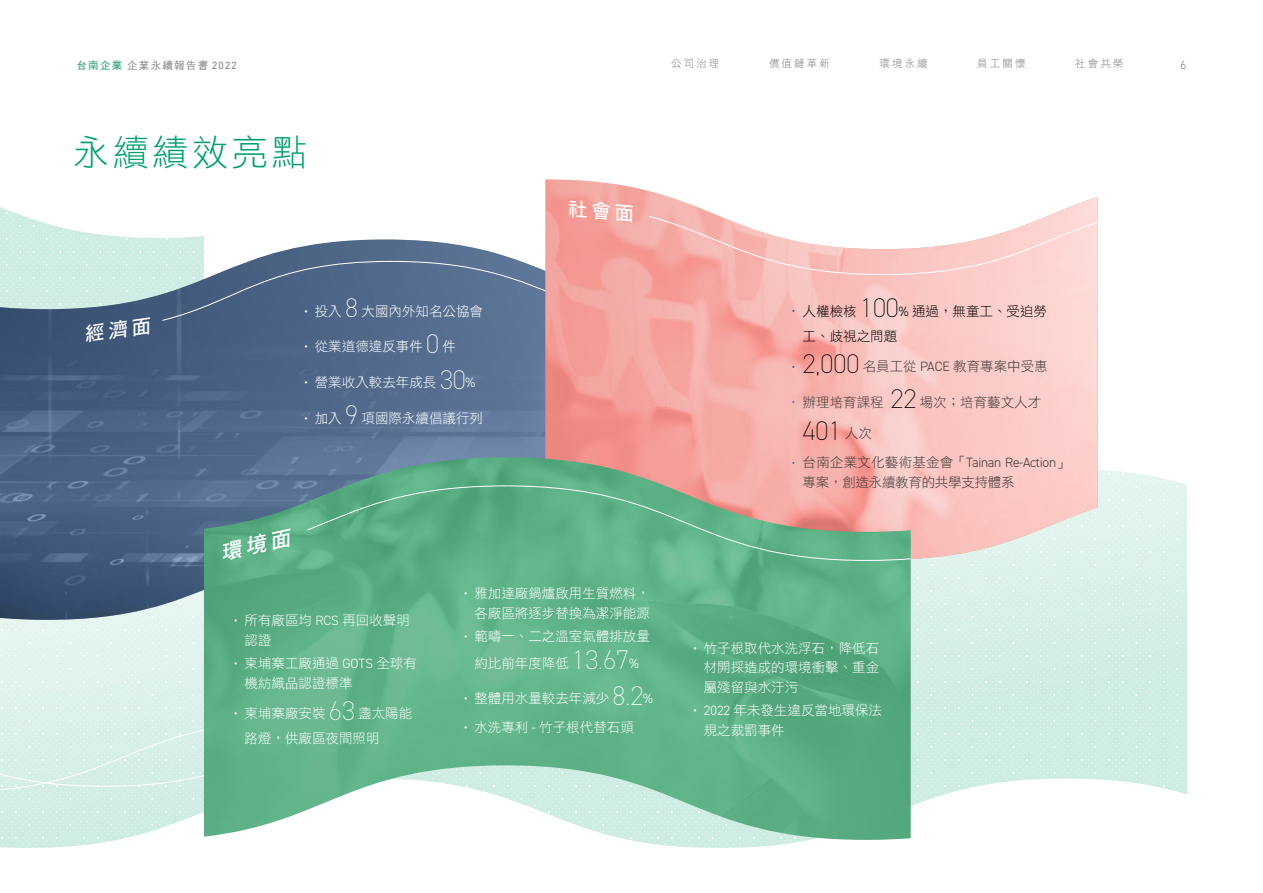
<style>
.page{position:relative;width:1263px;height:893px;background:#fff}
.page>*{position:absolute;margin:0;border:0;box-sizing:border-box;transform-origin:0 0}
.t1{font:36px "DF Hei Std W3";letter-spacing:.1em;color:#00a06e}
.t2{font:200 27px "DIN2014";color:#000}
.t3{font:13.5px/19.5px "DF Hei Std W3";color:#fff}
.t4{font:13.5px "DF Hei Std W3";color:#3e3a39}
.t5{font:300 13.5px "DIN2014";letter-spacing:-.02em;color:#3e3a39}
.t6{font:13.5px/24.8px "DF Hei Std W3";color:#000}
.t7{font:13.5px "DF Hei Std W3";letter-spacing:-.02em;color:#3e3a39}
.t8{font:300 12px "DIN2014";color:#828282}
.t9{font:10.5px "DF Hei Std W3";letter-spacing:.2em;color:#828282}
.t10{font:10.5px "DF Hei Std W5";letter-spacing:.12em;color:#828282}
.s1{font-family:"DF Hei Std W7";color:#39a87a}
.s2{font-family:"DIN2014"}
.s3{font-family:"DIN2014";font-weight:300}
.s4{font-family:"DIN2014";font-weight:200;font-size:27px}
.s5{font-family:"DIN2014";font-weight:600;font-size:9px;color:#005a83}
.s6{font-family:"DIN2014";font-weight:200;font-size:27px;color:#000}
.s7{font-family:"DIN2014";font-weight:600;font-size:9px;color:#32658d}
.s8{font-family:"DF Hei Std W3";font-weight:400;font-size:13.5px;color:#3e3a39}
.s9{font-weight:600;font-size:9px;color:#32658d}
.s10{font-family:"DF Hei Std W3";font-weight:400}
</style>
<div class="page">
<svg style="left:0;top:207px;width:204px;height:32px"></svg>
<svg style="left:0;top:470px;width:1184px;height:378px"></svg>
<svg style="left:0;top:716px;width:204px;height:76px;background:#d8f0e8"></svg>
<img style="left:0;top:239px;width:545px;height:381px">
<svg style="left:162px;top:261px;width:383px;height:60px;background:#5d7592"></svg>
<img style="left:545px;top:179px;width:553px;height:381px">
<svg style="left:649px;top:216px;width:449px;height:59px"></svg>
<img style="left:204px;top:457px;width:707px;height:383px">
<svg style="left:307px;top:485px;width:604px;height:76px;background:#7aaf8d"></svg>
<div style="left:86px;top:317px;width:64px;height:26px;background:#3e5778"></div>
<svg style="left:223px;top:528px;width:67px;height:34px;background:#5cb086"></svg>
<svg style="left:569px;top:199px;width:64px;height:24px;background:#f3a09a"></svg>
<p class="t10" style="left:77px;top:60px;width:162px"><span class="s1">台南企業</span>企業永續報告書 <span class="s2">2022</span></p>
<p class="t9" style="left:671px;top:58px;width:50px">公司治理</p>
<p class="t9" style="left:769px;top:58px;width:62px">價值鏈革新</p>
<p class="t9" style="left:879px;top:58px;width:50px">環境永續</p>
<p class="t9" style="left:977px;top:58px;width:50px">員工關懷</p>
<p class="t9" style="left:1075px;top:58px;width:50px">社會共榮</p>
<p class="t8" style="left:1180px;top:57px;width:7px">6</p>
<h1 class="t1" style="left:73px;top:132px;width:235px">永續績效亮點</h1>
<p class="t3" style="left:304px;top:301px;width:180px"><span class="s3">•</span> 投入 <span class="s4">8</span> 大國內外知名公協會</p>
<p class="t3" style="left:304px;top:337px;width:153px"><span class="s3">•</span> 從業道德違反事件 <span class="s4">0</span> 件</p>
<p class="t3" style="left:304px;top:372px;width:173px"><span class="s3">•</span> 營業收入較去年成長 <span class="s4">30</span><span class="s3">%</span></p>
<p class="t3" style="left:304px;top:408px;width:180px"><span class="s3">•</span> 加入 <span class="s4">9</span> 項國際永續倡議行列</p>
<p class="t3" style="left:244px;top:610px;width:167px;text-indent:-11px"><span class="s3">•</span> 所有廠區均 <span class="s3">RCS</span> 再回收聲明認證</p>
<p class="t3" style="left:244px;top:653px;width:174px;text-indent:-11px"><span class="s3">•</span> 柬埔寨工廠通過 <span class="s3">GOTS</span> 全球有機紡織品認證標準</p>
<p class="t3" style="left:244px;top:701px;width:169px;line-height:24.8px;text-indent:-11px"><span class="s3">•</span> 柬埔寨廠安裝 <span class="s4">63</span> 盞太陽能路燈，供廠區夜間照明</p>
<p class="t3" style="left:464px;top:583px;width:188px;text-align:right"><span class="s3">•</span> 雅加達廠鍋爐啟用生質燃料，各廠區將逐步替換為潔淨能源</p>
<p class="t3" style="left:464px;top:623px;width:188px;line-height:26.2px;text-align:center"><span class="s3">•</span> 範疇一、二之溫室氣體排放量約比前年度降低 <span class="s4">13.67</span><span class="s3">%</span></p>
<p class="t3" style="left:464px;top:688px;width:191px"><span class="s3">•</span> 整體用水量較去年減少 <span class="s4">8.2</span><span class="s3">%</span></p>
<p class="t3" style="left:464px;top:717px;width:172px"><span class="s3">•</span> 水洗專利 <span class="s3">-</span> 竹子根代替石頭</p>
<p class="t6" style="left:803px;top:298px;width:246px;text-indent:-11px"><span class="s5">•</span> 人權檢核 <span class="s4">100</span><span class="s3">%</span> 通過，無童工、受迫勞工、歧視之問題</p>
<p class="t4" style="left:792px;top:359px;width:257px"><span class="s5">•</span> <span class="s6">2,000</span> 名員工從 <span class="s3">PACE</span> 教育專案中受惠</p>
<p class="t4" style="left:792px;top:395px;width:251px"><span class="s7">•</span> 辦理培育課程 <span class="s6">22</span> 場次；培育藝文人才</p>
<h2 class="t2" style="left:803px;top:414px;width:71px">401 <span class="s8">人次</span></h2>
<p class="t5" style="left:792px;top:455px;width:279px"><span class="s9">•</span> <span class="s10">台南企業文化藝術基金會「</span>Tainan Re-Action<span class="s10">」</span></p>
<p class="t7" style="left:803px;top:475px;width:213px">專案，創造永續教育的共學支持體系</p>
<p class="t3" style="left:704px;top:638px;width:177px;text-align:justify;text-indent:-11px"><span class="s3">•</span> 竹子根取代水洗浮石，降低石材開採造成的環境衝擊、重金屬殘留與水汙污</p>
<p class="t3" style="left:704px;top:700px;width:180px;text-indent:-11px"><span class="s3">• 2022</span> 年未發生違反當地環保法規之裁罰事件</p>
</div>
